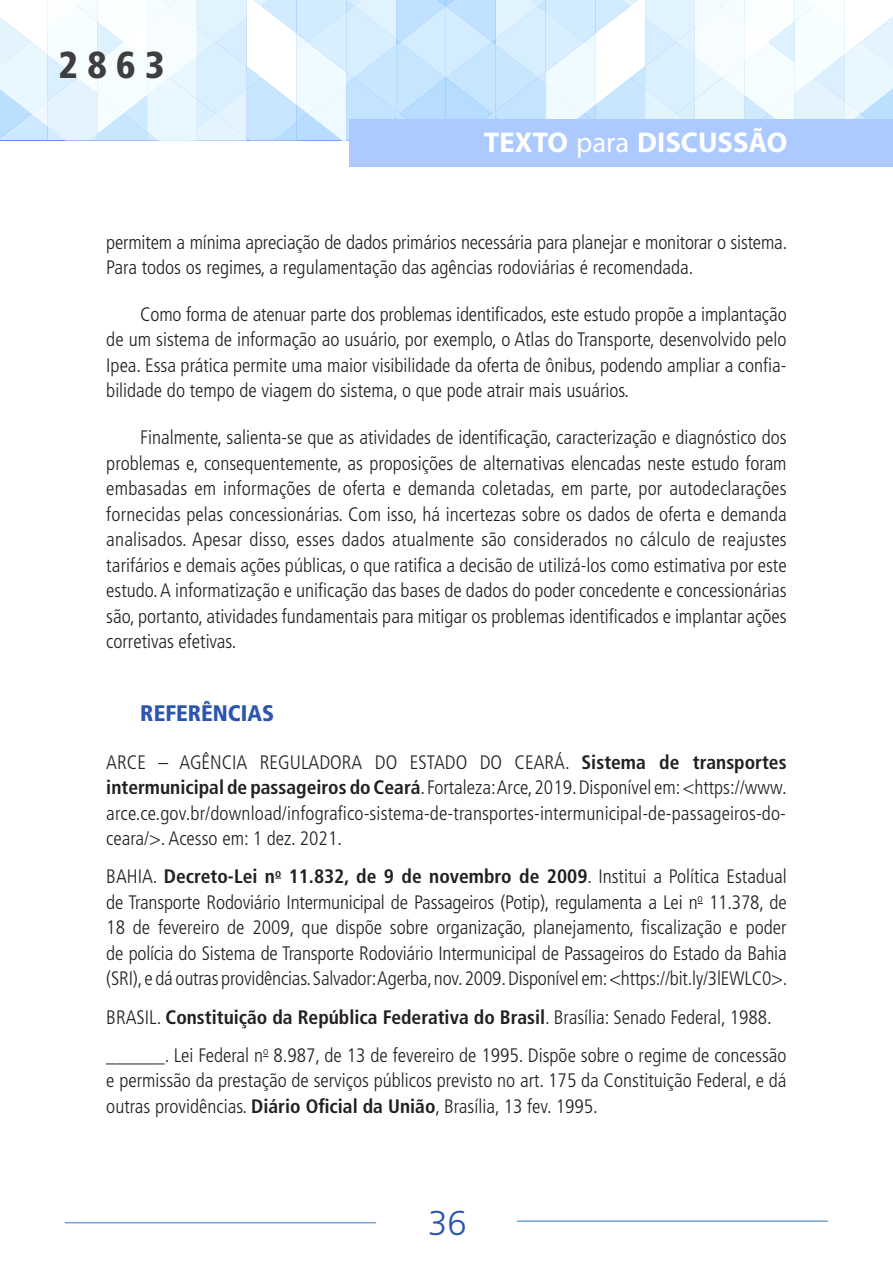
<style>
.page{position:relative;width:893px;height:1263px;background:#fff}
.page>*{position:absolute;margin:0;border:0;box-sizing:border-box;transform-origin:0 0}
.t1{font:900 condensed 37.5px "Frutiger LT Pro";color:#3e3e3f}
.t2{font:300 34.5px "Frutiger LT Pro";color:#2c55ae}
.t3{font:700 28.65px "Myriad Pro";color:#fff}
.Referência_Título_Pr{font:900 condensed 22.5px "Frutiger LT Pro";color:#2c55ae}
.texto_corrido{font:300 condensed 19.5px/25.5px "Frutiger LT Pro";color:#231f20;text-align:justify}
.referencias_texto{font:condensed 19.5px/25.5px "Frutiger 47 Light";color:#231f20;text-align:justify}
.referencias_texto-2{font:700 condensed 19.5px "Frutiger LT Pro";color:#231f20}
.s1{font-weight:400}
.s2{font-family:"Frutiger LT Pro";font-weight:700}
.s3{font-family:"Frutiger 47 Light";font-weight:400}
</style>
<div class="page">
<svg style="left:0;top:0;width:893px;height:140px"></svg>
<div style="left:349px;top:119px;width:544px;height:48px;background:#accaff"></div>
<hr style="left:517px;top:1220px;width:311px;height:2px;background:#6fa5d9">
<hr style="left:65px;top:1222px;width:311px;height:1px;background:#6fa5d9">
<h1 class="t1" style="left:58px;top:42px;width:108px">2863</h1>
<h3 class="t3" style="left:484px;top:124px;width:305px">TEXTO <span class="s1">para</span> DISCUSSÃO</h3>
<p class="texto_corrido" style="left:106px;top:229px;width:683px">permitem a mínima apreciação de dados primários necessária para planejar e monitorar o sistema.<br>Para todos os regimes, a regulamentação das agências rodoviárias é recomendada.</p>
<p class="texto_corrido" style="left:106px;top:301px;width:682px;text-indent:34px">Como forma de atenuar parte dos problemas identificados, este estudo propõe a implantação de um sistema de informação ao usuário, por exemplo, o Atlas do Transporte, desenvolvido pelo Ipea. Essa prática permite uma maior visibilidade da oferta de ônibus, podendo ampliar a confia&shy;bilidade do tempo de viagem do sistema, o que pode atrair mais usuários.</p>
<p class="texto_corrido" style="left:106px;top:425px;width:682px;text-indent:34px">Finalmente, salienta-se que as atividades de identificação, caracterização e diagnóstico dos problemas e, consequentemente, as proposições de alternativas elencadas neste estudo foram embasadas em informações de oferta e demanda coletadas, em parte, por autodeclarações fornecidas pelas concessionárias. Com isso, há incertezas sobre os dados de oferta e demanda analisados. Apesar disso, esses dados atualmente são considerados no cálculo de reajustes tarifários e demais ações públicas, o que ratifica a decisão de utilizá-los como estimativa por este estudo. A informatização e unificação das bases de dados do poder concedente e concessionárias são, portanto, atividades fundamentais para mitigar os problemas identificados e implantar ações corretivas efetivas.</p>
<p class="Referência_Título_Pr" style="left:140px;top:699px;width:135px">REFERÊNCIAS</p>
<p class="referencias_texto" style="left:106px;top:749px;width:682px">ARCE – AGÊNCIA REGULADORA DO ESTADO DO CEARÁ. <span class="s2">Sistema de transportes intermunicipal de passageiros do Ceará</span>. Fortaleza: Arce, 2019. Disponível em: &lt;https://www. arce.ce.gov.br/download/infografico-sistema-de-transportes-intermunicipal-de-passageiros-do&shy;ceara/&gt;. Acesso em: 1 dez. 2021.</p>
<p class="referencias_texto" style="left:106px;top:864px;width:682px">BAHIA. <span class="s2">Decreto-Lei n</span><sup>o</sup> <span class="s2">11.832, de 9 de novembro de 2009</span>. Institui a Política Estadual de Transporte Rodoviário Intermunicipal de Passageiros (Potip), regulamenta a Lei n<sup>o</sup> 11.378, de 18 de fevereiro de 2009, que dispõe sobre organização, planejamento, fiscalização e poder de polícia do Sistema de Transporte Rodoviário Intermunicipal de Passageiros do Estado da Bahia (SRI), e dá outras providências. Salvador: Agerba, nov. 2009. Disponível em: &lt;https://bit.ly/3lEWLC0&gt;.</p>
<p class="referencias_texto-2" style="left:106px;top:1005px;width:667px"><span class="s3">BRASIL.</span> Constituição da República Federativa do Brasil<span class="s3">. Brasília: Senado Federal, 1988.</span></p>
<p class="referencias_texto" style="left:106px;top:1043px;width:682px">______. Lei Federal n<sup>o</sup> 8.987, de 13 de fevereiro de 1995. Dispõe sobre o regime de concessão e permissão da prestação de serviços públicos previsto no art. 175 da Constituição Federal, e dá outras providências. <span class="s2">Diário Oficial da União</span>, Brasília, 13 fev. 1995.</p>
<h2 class="t2" style="left:428px;top:1203px;width:40px">36</h2>
</div>
